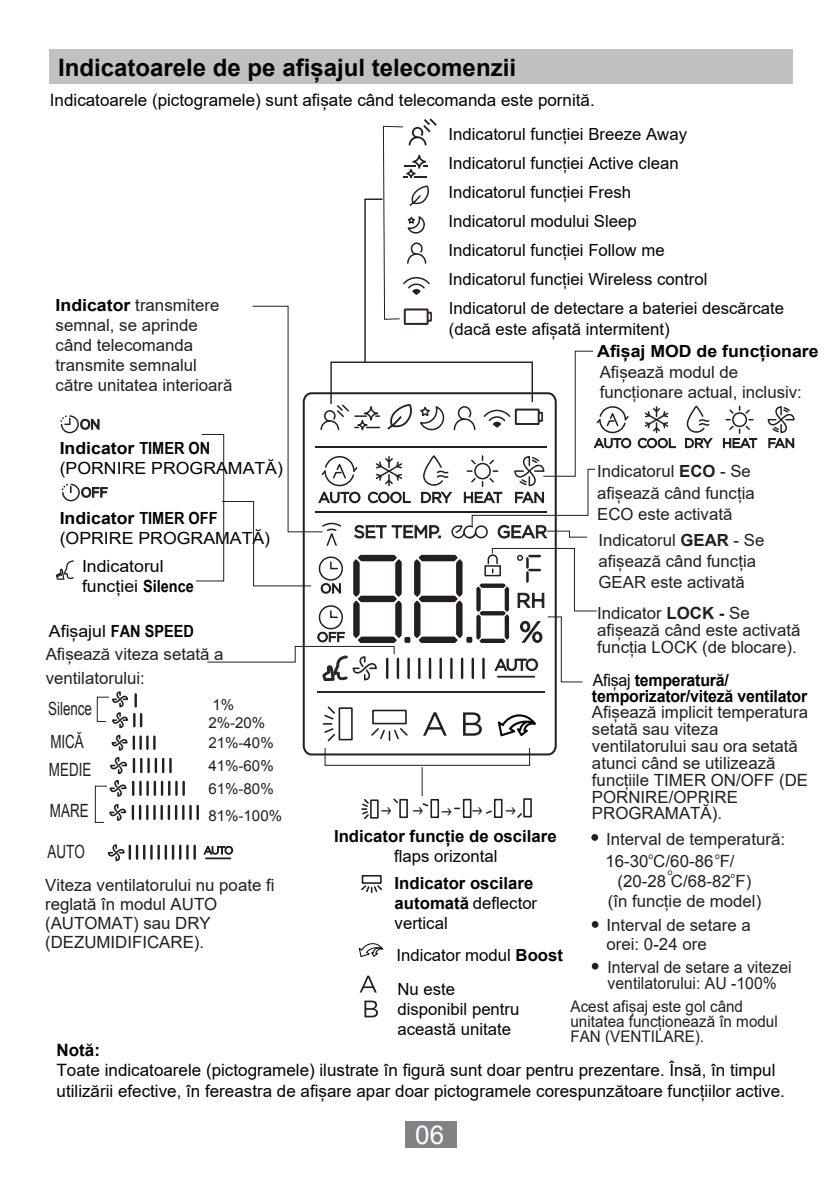
<style>
.page{position:relative;width:840px;height:1191px;background:#fff}
.page>*{position:absolute;margin:0;border:0;box-sizing:border-box;transform-origin:0 0}
.t1{font:26px "Arial";color:#fff}
.t2{font:700 24px "Arial";color:#030303}
.t3{font:18.2px/33.6px "Arial";color:#231f20;scale:.73 1}
.t4{font:17px/20.4px "Arial";color:#030303}
.t5{font:700 17px "Arial";color:#030303}
.t6{font:16.8px/16.8px "Arial";color:#231f20}
.t7{font:16.8px/29px "Arial";color:#030303}
.t8{font:16.8px/20px "Arial";color:#030303;scale:1.06 1}
.t9{font:700 16.8px/20px "Arial";color:#030303}
.t10{font:700 16.8px/16px "Arial";color:#030303;scale:.95 1}
.t11{font:700 16.8px "Arial";color:#030303;scale:1.06 1}
.t12{font:16.6px/15.8px "Arial";color:#231f20;scale:.95 1}
.t13{font:16px/15.2px "Arial";color:#231f20;scale:.95 1}
.t14{font:15px/20.2px "Arial";color:#231f20}
.t15{font:8.4px "Arial";color:#231f20}
.t16{font:7.6px "Arial";color:#231f20}
.s1{font-weight:700;color:#030303}
.s2{font-weight:700}
.s3{font-family:"Arial Narrow";font-weight:700}
.s4{color:#030303}
.s5{font-family:"Arial Narrow";font-weight:700;color:#030303}
.s6{font-weight:400}
</style>
<div class="page">
<div style="left:404px;top:1121px;width:52px;height:27px;background:#808285"></div>
<div style="left:49px;top:49px;width:743px;height:34px;background:#bfc1c3"></div>
<hr style="left:317px;top:691px;width:227px;height:2px;background:#2c2828">
<svg style="left:637px;top:406px;width:38px;height:42px"></svg>
<svg style="left:722px;top:406px;width:34px;height:42px"></svg>
<svg style="left:767px;top:406px;width:28px;height:42px"></svg>
<svg style="left:685px;top:405px;width:27px;height:43px"></svg>
<hr style="left:206px;top:857px;width:24px;height:2px;background:#231f20">
<svg style="left:107px;top:844px;width:89px;height:18px"></svg>
<svg style="left:203px;top:846px;width:30px;height:8px"></svg>
<svg style="left:423px;top:712px;width:23px;height:23px"></svg>
<svg style="left:360px;top:975px;width:16px;height:17px"></svg>
<svg style="left:463px;top:712px;width:18px;height:23px"></svg>
<svg style="left:364px;top:1000px;width:14px;height:17px"></svg>
<svg style="left:497px;top:714px;width:38px;height:22px"></svg>
<svg style="left:323px;top:706px;width:12px;height:36px"></svg>
<svg style="left:361px;top:799px;width:8px;height:20px"></svg>
<div style="left:338px;top:707px;width:14px;height:33px;border:2px solid #231f20"></div>
<div style="left:370px;top:799px;width:8px;height:19px;border:2px solid #231f20"></div>
<div style="left:399px;top:799px;width:8px;height:19px;border:2px solid #231f20"></div>
<div style="left:430px;top:799px;width:9px;height:19px;border:2px solid #231f20"></div>
<div style="left:462px;top:799px;width:9px;height:19px;border:2px solid #231f20"></div>
<div style="left:493px;top:799px;width:9px;height:19px;border:2px solid #231f20"></div>
<div style="left:523px;top:798px;width:8px;height:19px;border:2px solid #231f20"></div>
<svg style="left:371px;top:728px;width:37px;height:12px"></svg>
<svg style="left:361px;top:883px;width:22px;height:10px"></svg>
<div style="left:372px;top:709px;width:34px;height:15px;border:2px solid #231f20"></div>
<div style="left:361px;top:875px;width:20px;height:9px;border:2px solid #231f20"></div>
<div style="left:324px;top:747px;width:205px;height:19px;border:1px solid #231f20"></div>
<svg style="left:60px;top:415px;width:39px;height:18px"></svg>
<svg style="left:62px;top:484px;width:46px;height:17px"></svg>
<svg style="left:421px;top:767px;width:1px;height:29px"></svg>
<svg style="left:56px;top:560px;width:18px;height:20px"></svg>
<svg style="left:591px;top:834px;width:6px;height:6px"></svg>
<div style="left:591px;top:921px;width:7px;height:6px;border:1px solid #231f20;border-radius:50%"></div>
<div style="left:591px;top:962px;width:7px;height:7px;border:1px solid #231f20;border-radius:50%"></div>
<svg style="left:196px;top:118px;width:435px;height:565px"></svg>
<svg style="left:358px;top:943px;width:25px;height:14px"></svg>
<svg style="left:94px;top:691px;width:105px;height:132px"></svg>
<svg style="left:393px;top:798px;width:5px;height:6px"></svg>
<svg style="left:422px;top:803px;width:7px;height:4px"></svg>
<svg style="left:454px;top:807px;width:5px;height:3px"></svg>
<svg style="left:486px;top:810px;width:6px;height:4px"></svg>
<svg style="left:517px;top:813px;width:5px;height:5px"></svg>
<h2 class="t2" style="left:58px;top:50px;width:459px">Indicatoarele de pe afișajul telecomenzii</h2>
<p class="t4" style="left:50px;top:90px;width:546px">Indicatoarele (pictogramele) sunt afișate când telecomanda este pornită.</p>
<p class="t6" style="left:56px;top:295px;width:178px;line-height:19.8px"><span class="s1">Indicator</span> transmitere semnal, se aprinde când telecomanda transmite semnalul către unitatea interioară</p>
<p class="t8" style="left:60px;top:437px;width:212px"><span class="s2">Indicator</span> <span class="s3">TIMER ON </span>(PORNIRE PROGRAMATĂ)</p>
<p class="t8" style="left:60px;top:508px;width:200px"><span class="s2">Indicator</span> <span class="s3">TIMER OFF </span>(OPRIRE PROGRAMATĂ)</p>
<p class="t8" style="left:82px;top:556px;width:107px">Indicatorul funcției <span class="s3">Silence</span></p>
<p class="t7" style="left:448px;top:120px;width:337px">Indicatorul funcției Breeze Away<br>Indicatorul funcției Active clean<br>Indicatorul funcției Fresh<br>Indicatorul modului Sleep<br>Indicatorul funcției Follow me<br>Indicatorul funcției Wireless control Indicatorul de detectare a bateriei descărcate</p>
<p class="t7" style="left:448px;top:314px;width:222px">(dacă este afișată intermitent)</p>
<p class="t11" style="left:597px;top:339px;width:210px">Afișaj MOD de funcționare</p>
<p class="t6" style="left:599px;top:362px;width:204px;line-height:20.2px">Afișează modul de funcționare actual, inclusiv:</p>
<p class="t6" style="left:597px;top:461px;width:159px;line-height:21.2px">Indicatorul <span class="s2">ECO</span> - Se afișează când funcția<br>ECO este activată</p>
<p class="t6" style="left:598px;top:529px;width:167px;line-height:21px">Indicatorul <span class="s2">GEAR</span> - Se afișează când funcția<br>GEAR este activată</p>
<p class="t6" style="left:597px;top:605px;width:204px">Indicator <span class="s2">LOCK -</span> Se afișează când este activată funcția LOCK (de blocare).</p>
<p class="t6" style="left:46px;top:619px;width:179px;line-height:23.2px"><span class="s4">Afișajul</span> <span class="s5">FAN SPEED<br></span>Afișează viteza setată a ventilatorului:</p>
<p class="t10" style="left:591px;top:672px;width:228px"><span class="s6">Afișaj</span> temperatură/ temporizator/viteză ventilator</p>
<p class="t6" style="left:591px;top:704px;width:218px">Afișează implicit temperatura setată sau viteza ventilatorului sau ora setată atunci când se utilizează funcțiile TIMER ON/OFF (DE<br>PORNIRE/OPRIRE<br>PROGRAMATĂ).</p>
<p class="t6" style="left:606px;top:830px;width:180px">Interval de temperatură:</p>
<p class="t15" style="left:648px;top:850px;width:6px">o</p>
<p class="t15" style="left:714px;top:851px;width:6px">o</p>
<p class="t15" style="left:667px;top:866px;width:6px">o</p>
<p class="t16" style="left:730px;top:870px;width:6px">o</p>
<p class="t14" style="left:212px;top:694px;width:23px">1%</p>
<p class="t3" style="left:48px;top:692px;width:62px">Silence<br>MICĂ</p>
<p class="t3" style="left:49px;top:752px;width:60px">MEDIE</p>
<p class="t3" style="left:50px;top:793px;width:55px">MARE</p>
<p class="t3" style="left:47px;top:835px;width:52px">AUTO</p>
<p class="t14" style="left:208px;top:713px;width:67px">2%-20%<br>21%-40%</p>
<p class="t14" style="left:208px;top:754px;width:67px;line-height:22.6px">41%-60%<br>61%-80%</p>
<p class="t14" style="left:208px;top:805px;width:75px">81%-100%</p>
<p class="t9" style="left:334px;top:826px;width:224px">Indicator funcție de oscilare</p>
<p class="t7" style="left:394px;top:841px;width:105px">flaps orizontal</p>
<p class="t9" style="left:394px;top:873px;width:144px">Indicator oscilare automată <span class="s6">deflector vertical</span></p>
<p class="t7" style="left:396px;top:938px;width:168px;line-height:33.4px">Indicator modul <span class="s2">Boost<br></span>Nu este</p>
<p class="t7" style="left:397px;top:999px;width:123px;line-height:20px">disponibil pentru această unitate</p>
<p class="t6" style="left:605px;top:853px;width:131px">16-30 C/60-86 F/</p>
<p class="t6" style="left:607px;top:871px;width:155px;line-height:19.8px;text-align:center">(20-28 C/68-82 F) (în funcție de model)</p>
<p class="t6" style="left:45px;top:875px;width:231px;line-height:19px">Viteza ventilatorului nu poate fi reglată în modul AUTO (AUTOMAT) sau DRY (DEZUMIDIFICARE).</p>
<p class="t6" style="left:606px;top:915px;width:146px;line-height:19px">Interval de setare a orei: 0-24 ore</p>
<p class="t12" style="left:607px;top:959px;width:195px">Interval de setare a vitezei ventilatorului: AU -100%</p>
<p class="t13" style="left:570px;top:998px;width:219px">Acest afișaj este gol când unitatea funcționează în modul<br>FAN (VENTILARE).</p>
<p class="t5" style="left:57px;top:1038px;width:45px">Notă:</p>
<p class="t4" style="left:57px;top:1060px;width:729px">Toate indicatoarele (pictogramele) ilustrate în figură sunt doar pentru prezentare. Însă, în timpul utilizării efective, în fereastra de afișare apar doar pictogramele corespunzătoare funcțiilor active.</p>
<h1 class="t1" style="left:415px;top:1117px;width:30px">06</h1>
</div>
